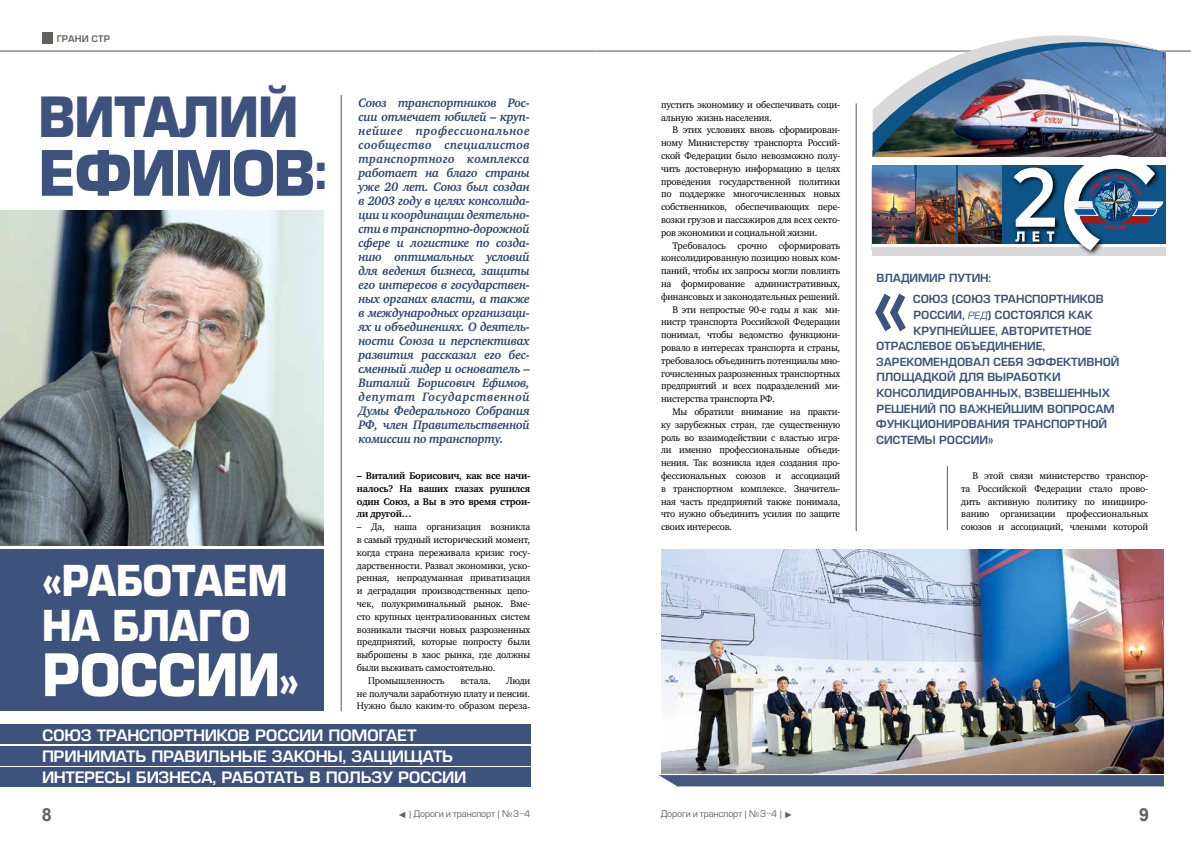
<style>
.page{position:relative;width:1191px;height:842px;background:#fff}
.page>*{position:absolute;margin:0;border:0;box-sizing:border-box;transform-origin:0 0}
.t1{font:71.8px "Europe Demi";color:#3d527d}
.t2{font:700 61px "Europe";letter-spacing:-.04em;color:#3d527d;scale:.92 1}
.t3{font:700 57px "Europe";letter-spacing:-.025em;color:#fff;scale:.92 1}
.t4{font:700 54px "Europe";letter-spacing:-.03em;color:#3d527d;scale:.92 1}
.t5{font:700 41.5px/45.2px "Europe";letter-spacing:-.025em;color:#fff;scale:.92 1}
.t6{font:700 18px "Arial";color:#626160}
.t7{font:15.4px/21px "Europe Demi";letter-spacing:-.025em;color:#fff}
.t8{font:italic 700 12.6px/14px "Charter C";letter-spacing:-.025em;color:#2c4370;text-align:justify;scale:.96 1}
.t9{font:11px "Europe Demi";letter-spacing:-.01em;color:#3d527d}
.t10{font:700 10px/12.8px "Charter C";letter-spacing:-.02em;color:#000;text-align:justify}
.t11{font:9.8px/12.8px "Charter C";letter-spacing:-.02em;color:#000;text-align:justify}
.t12{font:8.9px "Europe";letter-spacing:-.01em;color:#626160}
.t13{font:8.9px "Europe Demi";letter-spacing:.02em;color:#626160}
.s1{font-size:50px}
.s2{font-size:40.2px}
.s3{font-family:"Europe";font-style:italic;font-size:9.8px}
.s4{font-family:"Arial"}
</style>
<div class="page">
<hr style="left:855px;top:103px;width:1px;height:428px;background:#575654">
<svg style="left:658px;top:775px;width:506px;height:11px;background:#4a5d83"></svg>
<hr style="left:947px;top:466px;width:1px;height:64px;background:#575654">
<hr style="left:341px;top:95px;width:1px;height:616px;background:#575654">
<div style="left:0;top:549px;width:323px;height:162px;background:#3d527d"></div>
<img style="left:0;top:210px;width:323px;height:336px">
<img style="left:661px;top:549px;width:503px;height:224px">
<div style="left:0;top:724px;width:530px;height:20px;background:#3d527d"></div>
<div style="left:0;top:746px;width:530px;height:19px;background:#3d527d"></div>
<div style="left:0;top:767px;width:530px;height:20px;background:#3d527d"></div>
<div style="left:42px;top:32px;width:11px;height:12px;background:#626160"></div>
<hr style="left:0;top:51px;width:595px;height:1px;background:#575654">
<hr style="left:595px;top:51px;width:596px;height:1px;background:#575654">
<div style="left:872px;top:247px;width:293px;height:8px;background:#d9d9da"></div>
<svg style="left:1061px;top:251px;width:100px;height:5px"></svg>
<img style="left:872px;top:35px;width:293px;height:216px">
<div style="left:872px;top:157px;width:293px;height:8px;background:#fff"></div>
<p class="t13" style="left:57px;top:33px;width:55px">ГРАНИ СТР</p>
<h3 class="t4" style="left:38px;top:84px;width:285px">ВИТАЛИЙ</h3>
<h2 class="t2" style="left:38px;top:137px;width:318px">ЕФИМОВ<span class="s1">:</span></h2>
<h3 class="t5" style="left:42px;top:558px;width:269px"><span class="s2">«</span>РАБОТАЕМ<br>НА БЛАГО</h3>
<h3 class="t3" style="left:42px;top:641px;width:282px">РОССИИ<span class="s2">»</span></h3>
<p class="t8" style="left:358px;top:96px;width:180px">Союз транспортников Рос&shy;сии отмечает юбилей – круп&shy;нейшее профессиональное сообщество специалистов транспортного комплекса работает на благо страны уже 20 лет. Союз был создан в 2003 году в целях консолида&shy;ции и координации деятельно&shy;сти в транспортно-дорожной сфере и логистике по созда&shy;нию оптимальных условий для ведения бизнеса, защиты его интересов в государствен&shy;ных органах власти, а также в международных организаци&shy;ях и объединениях. О деятель&shy;ности Союза и перспективах развития рассказал его бес&shy;сменный лидер и основатель – Виталий Борисович Ефимов, депутат Государственной Думы Федерального Собрания РФ, член Правительственной комиссии по транспорту.</p>
<p class="t10" style="left:357px;top:469px;width:175px">– Виталий Борисович, как все начи&shy;налось? На ваших глазах рушился один Союз, а Вы в это время строи&shy;ли другой…</p>
<p class="t11" style="left:357px;top:521px;width:175px">– Да, наша организация возникла</p>
<p class="t11" style="left:357px;top:533px;width:175px">в самый трудный исторический момент,</p>
<p class="t11" style="left:357px;top:546px;width:175px">когда страна переживала кризис госу-</p>
<p class="t11" style="left:357px;top:559px;width:175px">дарственности. Развал экономики, уско-</p>
<p class="t11" style="left:357px;top:572px;width:175px">ренная, непродуманная приватизация</p>
<p class="t11" style="left:357px;top:585px;width:175px">и деградация производственных цепо-</p>
<p class="t11" style="left:357px;top:597px;width:175px">чек, полукриминальный рынок. Вме-</p>
<p class="t11" style="left:357px;top:610px;width:175px">сто крупных централизованных систем</p>
<p class="t11" style="left:357px;top:623px;width:175px">возникали тысячи новых разрозненных</p>
<p class="t11" style="left:357px;top:636px;width:175px">предприятий, которые попросту были</p>
<p class="t11" style="left:357px;top:649px;width:175px">выброшены в хаос рынка, где должны</p>
<p class="t11" style="left:357px;top:661px;width:140px">были выживать самостоятельно.</p>
<p class="t11" style="left:368px;top:674px;width:78px">Промышленность</p>
<p class="t11" style="left:460px;top:674px;width:32px">встала.</p>
<p class="t11" style="left:357px;top:674px;width:175px;text-indent:150px">Люди не получали заработную плату и пенсии.<br>Нужно было каким-то образом переза-</p>
<h3 class="t7" style="left:42px;top:724px;width:426px">СОЮЗ ТРАНСПОРТНИКОВ РОССИИ ПОМОГАЕТ<br>ПРИНИМАТЬ ПРАВИЛЬНЫЕ ЗАКОНЫ, ЗАЩИЩАТЬ<br>ИНТЕРЕСЫ БИЗНЕСА, РАБОТАТЬ В ПОЛЬЗУ РОССИИ</h3>
<p class="t11" style="left:661px;top:98px;width:181px">пустить экономику и обеспечивать соци&shy;альную жизнь населения.</p>
<p class="t11" style="left:661px;top:124px;width:181px;text-indent:11px">В этих условиях вновь сформирован&shy;ному Министерству транспорта Россий&shy;ской Федерации было невозможно полу&shy;чить достоверную информацию в целях проведения государственной политики по поддержке многочисленных новых собственников, обеспечивающих пере&shy;возки грузов и пассажиров для всех секто&shy;ров экономики и социальной жизни.</p>
<p class="t11" style="left:672px;top:239px;width:169px">Требовалось срочно сформировать</p>
<p class="t11" style="left:661px;top:252px;width:181px">консолидированную позицию новых ком-</p>
<p class="t11" style="left:661px;top:265px;width:181px">паний, чтобы их запросы могли повлиять</p>
<p class="t11" style="left:661px;top:277px;width:181px">на формирование административных,</p>
<p class="t11" style="left:661px;top:290px;width:180px">финансовых и законодательных решений.</p>
<p class="t11" style="left:672px;top:303px;width:169px">В эти непростые 90-е годы я как ми-</p>
<p class="t11" style="left:661px;top:316px;width:181px">нистр транспорта Российской Федерации</p>
<p class="t11" style="left:661px;top:329px;width:181px">понимал, чтобы ведомство функциони-</p>
<p class="t11" style="left:661px;top:341px;width:181px">ровало в интересах транспорта и страны,</p>
<p class="t11" style="left:661px;top:354px;width:181px">требовалось объединить потенциалы мно-</p>
<p class="t11" style="left:661px;top:367px;width:181px">гочисленных разрозненных транспортных</p>
<p class="t11" style="left:661px;top:380px;width:180px">предприятий и всех подразделений ми-</p>
<p class="t11" style="left:661px;top:393px;width:115px">нистерства транспорта РФ.</p>
<p class="t11" style="left:672px;top:405px;width:169px">Мы обратили внимание на практи-</p>
<p class="t11" style="left:661px;top:418px;width:181px">ку зарубежных стран, где существенную</p>
<p class="t11" style="left:661px;top:431px;width:181px">роль во взаимодействии с властью игра-</p>
<p class="t11" style="left:661px;top:444px;width:181px">ли именно профессиональные объеди-</p>
<p class="t11" style="left:661px;top:457px;width:181px">нения. Так возникла идея создания про-</p>
<p class="t11" style="left:661px;top:469px;width:181px">фессиональных союзов и ассоциаций</p>
<p class="t11" style="left:661px;top:482px;width:181px">в транспортном комплексе. Значитель-</p>
<p class="t11" style="left:661px;top:495px;width:181px">ная часть предприятий также понимала,</p>
<p class="t11" style="left:661px;top:508px;width:181px">что нужно объединить усилия по защите</p>
<p class="t11" style="left:661px;top:521px;width:72px">своих интересов.</p>
<p class="t9" style="left:876px;top:272px;width:116px">ВЛАДИМИР ПУТИН:</p>
<h1 class="t1" style="left:871px;top:264px;width:39px">«</h1>
<p class="t9" style="left:913px;top:293px;width:192px">СОЮЗ (СОЮЗ ТРАНСПОРТНИКОВ</p>
<p class="t9" style="left:913px;top:308px;width:181px">РОССИИ, <span class="s3">ред</span>) СОСТОЯЛСЯ КАК</p>
<p class="t9" style="left:913px;top:324px;width:180px">КРУПНЕЙШЕЕ, АВТОРИТЕТНОЕ</p>
<p class="t9" style="left:876px;top:340px;width:171px">ОТРАСЛЕВОЕ ОБЪЕДИНЕНИЕ,</p>
<p class="t9" style="left:876px;top:355px;width:245px">ЗАРЕКОМЕНДОВАЛ СЕБЯ ЭФФЕКТИВНОЙ</p>
<p class="t9" style="left:876px;top:371px;width:186px">ПЛОЩАДКОЙ ДЛЯ ВЫРАБОТКИ</p>
<p class="t9" style="left:876px;top:386px;width:235px">КОНСОЛИДИРОВАННЫХ, ВЗВЕШЕННЫХ</p>
<p class="t9" style="left:876px;top:402px;width:239px">РЕШЕНИЙ ПО ВАЖНЕЙШИМ ВОПРОСАМ</p>
<p class="t9" style="left:875px;top:418px;width:233px">ФУНКЦИОНИРОВАНИЯ ТРАНСПОРТНОЙ</p>
<p class="t9" style="left:876px;top:433px;width:119px">СИСТЕМЫ РОССИИ»</p>
<p class="t11" style="left:961px;top:469px;width:188px;text-indent:11px">В этой связи министерство транспор&shy;та Российской Федерации стало прово&shy;дить активную политику по иницииро&shy;ванию организации профессиональных союзов и ассоциаций, членами которой</p>
<h3 class="t6" style="left:42px;top:803px;width:12px">8</h3>
<p class="t12" style="left:398px;top:809px;width:134px"><span class="s4">◄ |</span> Дороги и транспорт <span class="s4">|</span> №3-4</p>
<p class="t12" style="left:660px;top:809px;width:134px">Дороги и транспорт <span class="s4">|</span> №3-4 <span class="s4">| ►</span></p>
<h3 class="t6" style="left:1139px;top:803px;width:12px">9</h3>
</div>
